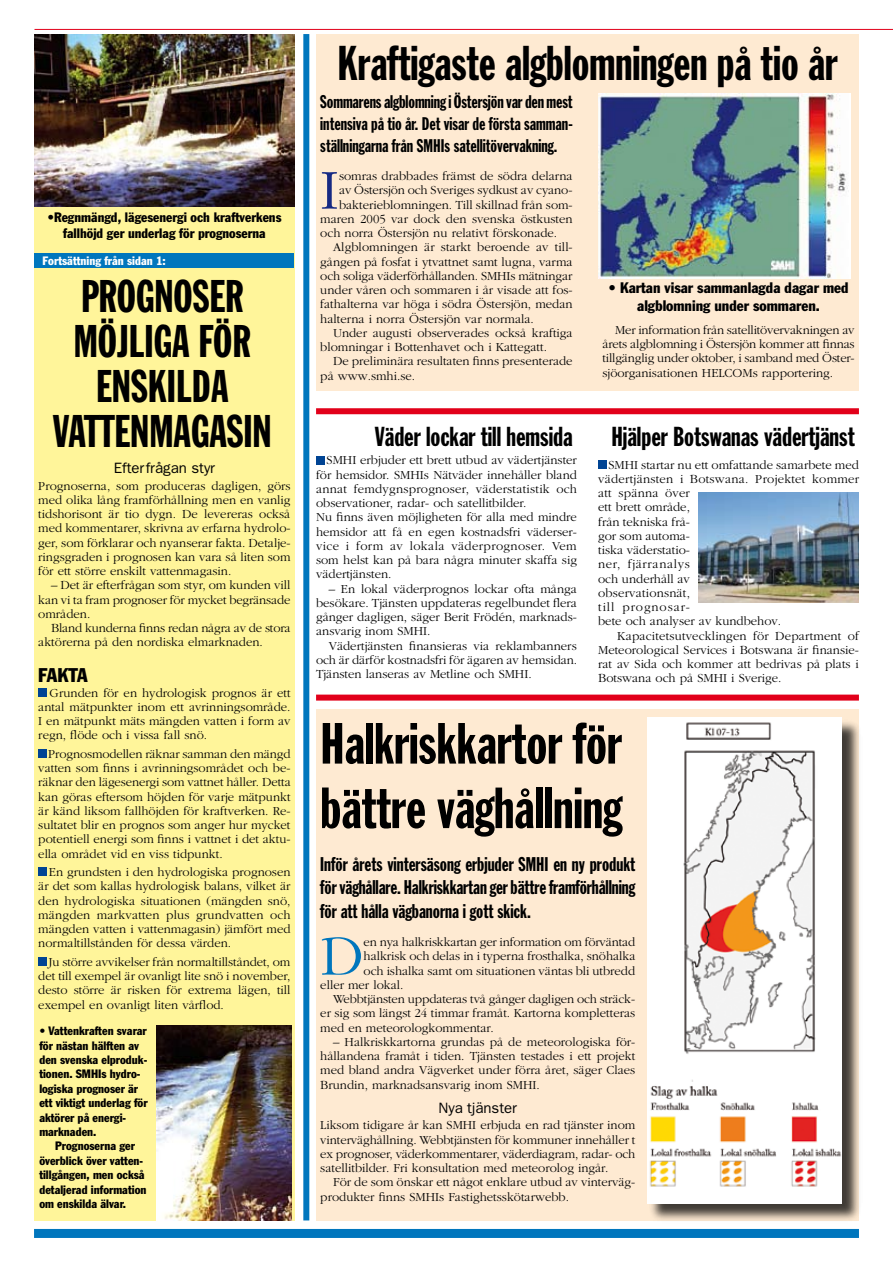
<style>
.page{position:relative;width:893px;height:1263px;background:#fff}
.page>*{position:absolute;margin:0;border:0;box-sizing:border-box;transform-origin:0 0}
.t1{font:300 58.5px "Garamond";color:#0076bd}
.t2{font:300 58.5px "Garamond";color:#162983}
.t3{font:57px/64.5px "Franklin Gothic Extra Cond";color:#000}
.t4{font:48px "Franklin Gothic Extra Cond";color:#000}
.t5{font:45px/45px "Franklin Gothic Extra Cond";color:#000;text-align:center}
.t6{font:27px "Franklin Gothic Extra Cond";color:#000}
.t7{font:19.5px/23.4px "Franklin Gothic Extra Cond";color:#000;text-align:justify}
.t8{font:condensed 19.5px "Franklin Gothic";letter-spacing:-.02em;color:#000}
.t9{font:18px/21.6px "Franklin Gothic Extra Cond";color:#000;text-align:justify}
.t10{font:condensed 15px/18px "Franklin Gothic";color:#000;text-align:center}
.t11{font:15px "Franklin Gothic";color:#000}
.t12{font:condensed 13.5px/16.2px "Franklin Gothic";color:#000;text-align:center}
.t13{font:300 12.75px/14.2px "Garamond";color:#000;text-align:justify}
.t14{font:condensed 12px/14.4px "Franklin Gothic";color:#000}
.t15{font:condensed 12px "Franklin Gothic";color:#fff}
</style>
<div class="page">
<div style="left:34px;top:34px;width:261px;height:1186px;background:#fff59a"></div>
<div style="left:316px;top:709px;width:543px;height:511px;background:#feead2"></div>
<div style="left:316px;top:34px;width:543px;height:356px;background:#feead2"></div>
<hr style="left:34px;top:29px;width:859px;height:1px;background:#e2001a">
<div style="left:34px;top:1229px;width:825px;height:9px;background:#0076bd"></div>
<div style="left:34px;top:253px;width:259px;height:15px;background:#0076bd"></div>
<div style="left:38px;top:688px;width:9px;height:8px;background:#004494"></div>
<div style="left:38px;top:749px;width:9px;height:9px;background:#004494"></div>
<div style="left:38px;top:868px;width:9px;height:8px;background:#004494"></div>
<div style="left:38px;top:957px;width:9px;height:9px;background:#004494"></div>
<img style="left:156px;top:1026px;width:136px;height:194px">
<img style="left:34px;top:34px;width:261px;height:173px">
<div style="left:316px;top:456px;width:8px;height:8px;background:#004494"></div>
<div style="left:598px;top:460px;width:8px;height:9px;background:#004494"></div>
<img style="left:598px;top:94px;width:252px;height:185px">
<div style="left:316px;top:408px;width:543px;height:6px;background:#e2001a"></div>
<img style="left:698px;top:492px;width:161px;height:111px">
<div style="left:316px;top:695px;width:543px;height:6px;background:#e2001a"></div>
<div style="left:303px;top:34px;width:6px;height:1186px;background:#0076bd"></div>
<div style="left:649px;top:719px;width:213px;height:504px;background:#000;opacity:.75"></div>
<img style="left:647px;top:718px;width:195px;height:485px">
<p class="t12" style="left:47px;top:209px;width:235px">•Regnmängd, lägesenergi och kraftverkens fallhöjd ger underlag för prognoserna</p>
<p class="t15" style="left:43px;top:254px;width:125px">Fortsättning från sidan 1:</p>
<h3 class="t5" style="left:53px;top:273px;width:221px">PROGNOSER<br>MÖJLIGA FÖR<br>ENSKILDA<br>VATTENMAGASIN</h3>
<p class="t11" style="left:114px;top:459px;width:103px">Efterfrågan styr</p>
<p class="t13" style="left:38px;top:478px;width:254px">Prognoserna, som produceras dagligen, görs med olika lång framförhållning men en vanlig tidshorisont är tio dygn. De levereras också med kommentarer, skrivna av erfarna hydrolo&shy;ger, som förklarar och nyanserar fakta. Detalje&shy;ringsgraden i prognosen kan vara så liten som för ett större enskilt vattenmagasin.</p>
<p class="t13" style="left:38px;top:578px;width:254px;text-indent:13px">– Det är efterfrågan som styr, om kunden vill kan vi ta fram prognoser för mycket begränsade områden.</p>
<p class="t13" style="left:38px;top:621px;width:254px;text-indent:13px">Bland kunderna finns redan några av de stora aktörerna på den nordiska elmarknaden.</p>
<h3 class="t8" style="left:38px;top:663px;width:51px">FAKTA</h3>
<p class="t13" style="left:38px;top:685px;width:254px;text-indent:11px">Grunden för en hydrologisk prognos är ett antal mätpunkter inom ett avrinningsområde.<br>I en mätpunkt mäts mängden vatten i form av regn, flöde och i vissa fall snö.</p>
<p class="t13" style="left:38px;top:747px;width:254px;text-indent:10px">Prognosmodellen räknar samman den mängd vatten som finns i avrinningsområdet och be&shy;räknar den lägesenergi som vattnet håller. Detta kan göras eftersom höjden för varje mätpunkt är känd liksom fallhöjden för kraftverken. Re&shy;sultatet blir en prognos som anger hur mycket potentiell energi som finns i vattnet i det aktu&shy;ella området vid en viss tidpunkt.</p>
<p class="t13" style="left:38px;top:865px;width:254px;text-indent:11px">En grundsten i den hydrologiska prognosen är det som kallas hydrologisk balans, vilket är den hydrologiska situationen (mängden snö, mängden markvatten plus grundvatten och mängden vatten i vattenmagasin) jämfört med normaltillstånden för dessa värden.</p>
<p class="t13" style="left:38px;top:955px;width:254px;text-indent:10px">Ju större avvikelser från normaltillståndet, om det till exempel är ovanligt lite snö i november, desto större är risken för extrema lägen, till exempel en ovanligt liten vårflod.</p>
<p class="t14" style="left:39px;top:1023px;width:110px">• Vattenkraften svarar för nästan hälften av den svenska elproduk&shy;tionen. SMHIs hydro&shy;logiska prognoser är ett viktigt underlag för aktörer på energi&shy;marknaden.</p>
<p class="t14" style="left:39px;top:1139px;width:109px;text-indent:16px">Prognoserna ger överblick över vatten&shy;tillgången, men också detaljerad information om enskilda älvar.</p>
<h3 class="t4" style="left:338px;top:37px;width:501px">Kraftigaste algblomningen på tio år</h3>
<h3 class="t9" style="left:320px;top:91px;width:254px">Sommarens algblomning i Östersjön var den mest intensiva på tio år. Det visar de första samman&shy;ställningarna från SMHIs satellitövervakning.</h3>
<h1 class="t2" style="left:320px;top:158px;width:20px">I</h1>
<p class="t13" style="left:339px;top:169px;width:235px">somras drabbades främst de södra delarna</p>
<p class="t13" style="left:339px;top:183px;width:235px">av Östersjön och Sveriges sydkust av cyano-</p>
<p class="t13" style="left:339px;top:197px;width:235px">bakterieblomningen. Till skillnad från som-</p>
<p class="t13" style="left:320px;top:212px;width:254px">maren 2005 var dock den svenska östkusten</p>
<p class="t13" style="left:320px;top:226px;width:238px">och norra Östersjön nu relativt förskonade.</p>
<p class="t13" style="left:333px;top:240px;width:241px">Algblomningen är starkt beroende av till-</p>
<p class="t13" style="left:320px;top:254px;width:254px">gången på fosfat i ytvattnet samt lugna, varma</p>
<p class="t13" style="left:320px;top:269px;width:254px">och soliga väderförhållanden. SMHIs mätningar</p>
<p class="t13" style="left:320px;top:283px;width:254px">under våren och sommaren i år visade att fos-</p>
<p class="t13" style="left:320px;top:297px;width:254px">fathalterna var höga i södra Östersjön, medan</p>
<p class="t13" style="left:320px;top:311px;width:215px">halterna i norra Östersjön var normala.</p>
<p class="t13" style="left:333px;top:326px;width:241px">Under augusti observerades också kraftiga</p>
<p class="t13" style="left:320px;top:340px;width:228px">blomningar i Bottenhavet och i Kattegatt.</p>
<p class="t13" style="left:333px;top:354px;width:241px">De preliminära resultaten finns presenterade</p>
<p class="t13" style="left:320px;top:368px;width:96px">på www.smhi.se.</p>
<h3 class="t6" style="left:375px;top:422px;width:199px">Väder lockar till hemsida</h3>
<p class="t13" style="left:316px;top:453px;width:262px;text-align:left;text-indent:11px">SMHI erbjuder ett brett utbud av vädertjänster för hemsidor. SMHIs Nätväder innehåller bland annat femdygnsprognoser, väderstatistik och observationer, radar- och satellitbilder.<br>Nu finns även möjligheten för alla med mindre hemsidor att få en egen kostnadsfri väderser&shy;vice i form av lokala väderprognoser. Vem som helst kan på bara några minuter skaffa sig vädertjänsten.</p>
<p class="t13" style="left:316px;top:582px;width:262px;text-indent:13px">– En lokal väderprognos lockar ofta många besökare. Tjänsten uppdateras regelbundet flera gånger dagligen, säger Berit Frödén, marknads&shy;ansvarig inom SMHI.</p>
<p class="t13" style="left:316px;top:639px;width:263px;text-indent:13px">Vädertjänsten finansieras via reklambanners och är därför kostnadsfri för ägaren av hemsidan.<br>Tjänsten lanseras av Metline och SMHI.</p>
<p class="t10" style="left:609px;top:279px;width:241px">• Kartan visar sammanlagda dagar med algblomning under sommaren.</p>
<p class="t13" style="left:602px;top:323px;width:254px;text-indent:13px">Mer information från satellitövervakningen av årets algblomning i Östersjön kommer att finnas tillgänglig under oktober, i samband med Öster&shy;sjöorganisationen HELCOMs rapportering.</p>
<h3 class="t6" style="left:611px;top:422px;width:245px">Hjälper Botswanas vädertjänst</h3>
<p class="t13" style="left:598px;top:458px;width:262px;text-align:left;text-indent:10px">SMHI startar nu ett omfattande samarbete med vädertjänsten i Botswana. Projektet kommer att spänna över<br>ett brett område,<br>från tekniska frå-<br>gor som automa-<br>tiska väderstatio-<br>ner, fjärranalys<br>och underhåll av<br>observationsnät,<br>till prognosar-<br>bete och analyser av kundbehov.</p>
<p class="t13" style="left:598px;top:629px;width:262px;text-indent:19px">Kapacitetsutvecklingen för Department of Meteorological Services i Botswana är finansie&shy;rat av Sida och kommer att bedrivas på plats i Botswana och på SMHI i Sverige.</p>
<h2 class="t3" style="left:320px;top:711px;width:303px">Halkriskkartor för bättre väghållning</h2>
<h3 class="t7" style="left:320px;top:852px;width:316px">Inför årets vintersäsong erbjuder SMHI en ny produkt för väghållare. Halkriskkartan ger bättre framförhållning för att hålla vägbanorna i gott skick.</h3>
<h1 class="t1" style="left:320px;top:924px;width:45px">D</h1>
<p class="t13" style="left:364px;top:935px;width:273px">en nya halkriskkartan ger information om förväntad</p>
<p class="t13" style="left:364px;top:949px;width:273px">halkrisk och delas in i typerna frosthalka, snöhalka</p>
<p class="t13" style="left:364px;top:963px;width:273px">och ishalka samt om situationen väntas bli utbredd</p>
<p class="t13" style="left:320px;top:978px;width:85px">eller mer lokal.</p>
<p class="t13" style="left:333px;top:992px;width:304px">Webbtjänsten uppdateras två gånger dagligen och sträck-</p>
<p class="t13" style="left:320px;top:1006px;width:316px">er sig som längst 24 timmar framåt. Kartorna kompletteras</p>
<p class="t13" style="left:320px;top:1020px;width:175px">med en meteorologkommentar.</p>
<p class="t13" style="left:320px;top:1035px;width:316px;text-indent:13px">– Halkriskkartorna grundas på de meteorologiska för&shy;hållandena framåt i tiden. Tjänsten testades i ett projekt med bland andra Vägverket under förra året, säger Claes Brundin, marknadsansvarig inom SMHI.</p>
<p class="t11" style="left:438px;top:1099px;width:80px">Nya tjänster</p>
<p class="t13" style="left:320px;top:1118px;width:317px">Liksom tidigare år kan SMHI erbjuda en rad tjänster inom vinterväghållning. Webbtjänsten för kommuner innehåller t ex prognoser, väderkommentarer, väderdiagram, radar- och satellitbilder. Fri konsultation med meteorolog ingår.</p>
<p class="t13" style="left:320px;top:1175px;width:316px;text-indent:13px">För de som önskar ett något enklare utbud av vinterväg&shy;produkter finns SMHIs Fastighetsskötarwebb.</p>
</div>
